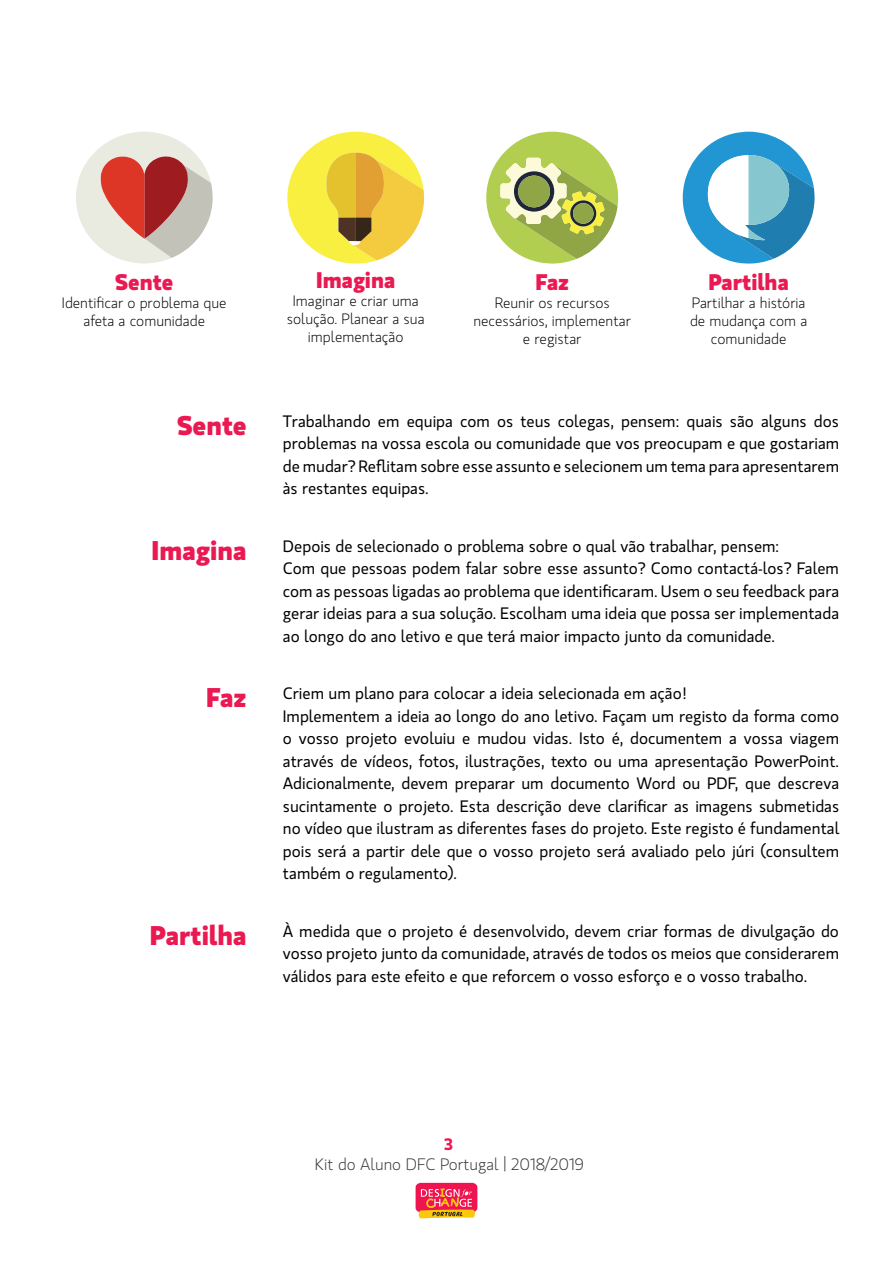
<style>
.page{position:relative;width:893px;height:1263px;background:#fff}
.page>*{position:absolute;margin:0;border:0;box-sizing:border-box;transform-origin:0 0}
.t1{font:700 27px "Gloriola Std";color:#eb1952}
.t2{font:700 22.5px "Gloriola Std";color:#eb1952}
.t3{font:16.5px/22.5px "Gloriola Std";color:#000;text-align:justify}
.t4{font:300 16.5px "Gloriola Std";color:#323332}
.t5{font:600 16.5px "Gloriola Std";color:#eb1952}
.t6{font:300 15px/18px "Gloriola Std";color:#000;text-align:center}
</style>
<div class="page">
<svg style="left:415px;top:1182px;width:63px;height:36px"></svg>
<svg style="left:76px;top:132px;width:137px;height:132px"></svg>
<svg style="left:287px;top:132px;width:137px;height:132px"></svg>
<svg style="left:486px;top:132px;width:133px;height:132px"></svg>
<div style="left:518px;top:176px;width:32px;height:31px;background:#8fa546;border-radius:50%"></div>
<div style="left:573px;top:203px;width:20px;height:21px;background:#8fa546;border-radius:50%"></div>
<svg style="left:683px;top:132px;width:132px;height:132px"></svg>
<h2 class="t2" style="left:115px;top:266px;width:60px">Sente</h2>
<p class="t6" style="left:62px;top:294px;width:166px">Identificar o problema que afeta a comunidade</p>
<h2 class="t2" style="left:316px;top:264px;width:81px">Imagina</h2>
<p class="t6" style="left:287px;top:292px;width:139px">Imaginar e criar uma solução. Planear a sua implementação</p>
<h2 class="t2" style="left:535px;top:266px;width:35px">Faz</h2>
<p class="t6" style="left:473px;top:294px;width:159px">Reunir os recursos necessários, implementar e registar</p>
<h2 class="t2" style="left:708px;top:266px;width:82px">Partilha</h2>
<p class="t6" style="left:690px;top:294px;width:119px">Partilhar a história de mudança com a comunidade</p>
<h1 class="t1" style="left:177px;top:405px;width:71px">Sente</h1>
<p class="t3" style="left:283px;top:409px;width:558px">Trabalhando em equipa com os teus colegas, pensem: quais são alguns dos problemas na vossa escola ou comunidade que vos preocupam e que gostariam de mudar? Reflitam sobre esse assunto e selecionem um tema para apresentarem às restantes equipas.</p>
<h1 class="t1" style="left:152px;top:530px;width:97px">Imagina</h1>
<p class="t3" style="left:283px;top:534px;width:558px;text-align:left">Depois de selecionado o problema sobre o qual vão trabalhar, pensem:<br>Com que pessoas podem falar sobre esse assunto? Como contactá-los? Falem com as pessoas ligadas ao problema que identificaram. Usem o seu feedback para gerar ideias para a sua solução. Escolham uma ideia que possa ser implementada ao longo do ano letivo e que terá maior impacto junto da comunidade.</p>
<h1 class="t1" style="left:206px;top:678px;width:42px">Faz</h1>
<h1 class="t1" style="left:150px;top:915px;width:98px">Partilha</h1>
<p class="t3" style="left:283px;top:682px;width:558px;text-align:left">Criem um plano para colocar a ideia selecionada em ação!<br>Implementem a ideia ao longo do ano letivo. Façam um registo da forma como o vosso projeto evoluiu e mudou vidas. Isto é, documentem a vossa viagem através de vídeos, fotos, ilustrações, texto ou uma apresentação PowerPoint.<br>Adicionalmente, devem preparar um documento Word ou PDF, que descreva sucintamente o projeto. Esta descrição deve clarificar as imagens submetidas no vídeo que ilustram as diferentes fases do projeto. Este registo é fundamental pois será a partir dele que o vosso projeto será avaliado pelo júri (consultem também o regulamento).</p>
<p class="t3" style="left:283px;top:919px;width:558px">À medida que o projeto é desenvolvido, devem criar formas de divulgação do vosso projeto junto da comunidade, através de todos os meios que considerarem válidos para este efeito e que reforcem o vosso esforço e o vosso trabalho.</p>
<p class="t5" style="left:444px;top:1132px;width:10px">3</p>
<p class="t4" style="left:315px;top:1153px;width:270px">Kit do Aluno DFC Portugal | 2018/2019</p>
</div>
